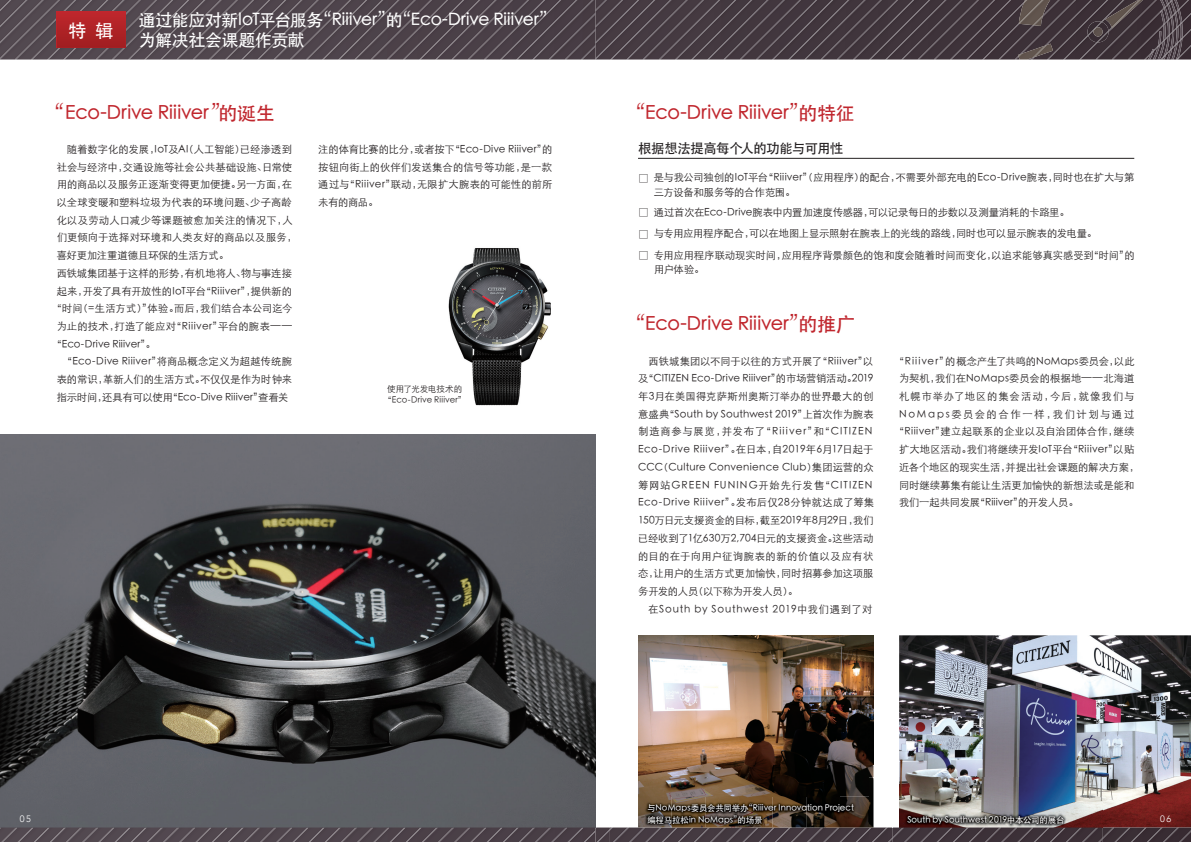
<style>
.page{position:relative;width:1191px;height:842px;background:#fff}
.page>*{position:absolute;margin:0;border:0;box-sizing:border-box;transform-origin:0 0}
.t1{font:500 19.1px "ST Heiti SC";letter-spacing:-.005em;color:#c0262d}
.t2{font:500 18.4px "ST Heiti SC";color:#fff}
.t3{font:500 17px/19.8px "ST Heiti SC";letter-spacing:-.015em;color:#fff}
.t4{font:500 13.5px "ST Heiti SC";letter-spacing:-.04em;color:#231f20}
.t5{font:300 10.3px/17.7px "ST Heiti SC";letter-spacing:.005em;color:#231f20}
.t6{font:300 10.3px "ST Heiti SC";letter-spacing:.025em;color:#231f20}
.t7{font:300 10.3px "ST Heiti SC";letter-spacing:-.015em;color:#231f20}
.t8{font:300 10.3px "ST Heiti SC";letter-spacing:-.02em;color:#231f20}
.t9{font:300 10.3px "ST Heiti SC";letter-spacing:.07em;color:#231f20}
.t10{font:300 10.3px "ST Heiti SC";letter-spacing:.03em;color:#231f20}
.t11{font:300 10.3px "ST Heiti SC";letter-spacing:.09em;color:#231f20}
.t12{font:300 10.3px "ST Heiti SC";letter-spacing:.165em;color:#231f20}
.t13{font:9.6px "UD Shin Go Pro";color:#231f20}
.t14{font:300 9.2px "Avenir";color:#fff}
.t15{font:500 8.5px/11.3px "ST Heiti SC";letter-spacing:.005em;color:#fff}
.t16{font:300 8.5px/11.3px "ST Heiti SC";letter-spacing:.005em;color:#231f20;text-align:center}
.s1{font-family:"UD Shin Go Pro";font-weight:400;font-size:9.6px}
</style>
<div class="page">
<img style="left:899px;top:635px;width:292px;height:192px">
<img style="left:0;top:435px;width:595px;height:392px">
<img style="left:448px;top:248px;width:103px;height:158px">
<img style="left:0;top:827px;width:2px;height:15px">
<img style="left:2px;top:827px;width:581px;height:15px">
<img style="left:1114px;top:827px;width:64px;height:15px">
<svg style="left:1179px;top:830px;width:12px;height:12px"></svg>
<img style="left:0;top:0;width:15px;height:59px">
<img style="left:15px;top:0;width:16px;height:60px">
<img style="left:31px;top:0;width:16px;height:60px">
<img style="left:47px;top:0;width:16px;height:60px">
<img style="left:63px;top:0;width:17px;height:60px">
<img style="left:80px;top:0;width:16px;height:60px">
<img style="left:96px;top:0;width:16px;height:60px">
<img style="left:112px;top:0;width:16px;height:60px">
<img style="left:128px;top:0;width:16px;height:60px">
<img style="left:144px;top:0;width:16px;height:60px">
<img style="left:160px;top:0;width:17px;height:60px">
<img style="left:177px;top:0;width:16px;height:60px">
<img style="left:193px;top:0;width:16px;height:60px">
<img style="left:209px;top:0;width:16px;height:60px">
<img style="left:225px;top:0;width:16px;height:60px">
<img style="left:241px;top:0;width:16px;height:60px">
<img style="left:257px;top:0;width:17px;height:60px">
<img style="left:274px;top:0;width:16px;height:60px">
<img style="left:290px;top:0;width:16px;height:60px">
<img style="left:306px;top:0;width:16px;height:60px">
<img style="left:322px;top:0;width:16px;height:60px">
<img style="left:338px;top:0;width:16px;height:60px">
<img style="left:354px;top:0;width:17px;height:60px">
<img style="left:371px;top:0;width:16px;height:60px">
<img style="left:387px;top:0;width:16px;height:60px">
<img style="left:403px;top:0;width:16px;height:60px">
<img style="left:419px;top:0;width:16px;height:60px">
<img style="left:435px;top:0;width:16px;height:60px">
<img style="left:451px;top:0;width:17px;height:60px">
<img style="left:468px;top:0;width:16px;height:60px">
<img style="left:484px;top:0;width:16px;height:60px">
<img style="left:500px;top:0;width:16px;height:60px">
<img style="left:516px;top:0;width:16px;height:60px">
<img style="left:532px;top:0;width:61px;height:60px">
<img style="left:548px;top:13px;width:47px;height:47px">
<img style="left:565px;top:29px;width:30px;height:31px">
<img style="left:581px;top:45px;width:14px;height:15px">
<img style="left:595px;top:0;width:15px;height:59px">
<img style="left:610px;top:0;width:16px;height:60px">
<img style="left:626px;top:0;width:16px;height:60px">
<img style="left:642px;top:0;width:17px;height:60px">
<img style="left:659px;top:0;width:16px;height:60px">
<img style="left:675px;top:0;width:16px;height:60px">
<img style="left:691px;top:0;width:16px;height:60px">
<img style="left:707px;top:0;width:16px;height:60px">
<img style="left:723px;top:0;width:16px;height:60px">
<img style="left:739px;top:0;width:17px;height:60px">
<img style="left:756px;top:0;width:16px;height:60px">
<img style="left:772px;top:0;width:16px;height:60px">
<img style="left:788px;top:0;width:16px;height:60px">
<img style="left:804px;top:0;width:16px;height:60px">
<img style="left:820px;top:0;width:16px;height:60px">
<img style="left:836px;top:0;width:17px;height:60px">
<img style="left:853px;top:0;width:16px;height:60px">
<img style="left:869px;top:0;width:16px;height:60px">
<img style="left:885px;top:0;width:16px;height:60px">
<img style="left:901px;top:0;width:16px;height:60px">
<img style="left:917px;top:0;width:17px;height:60px">
<img style="left:934px;top:0;width:16px;height:60px">
<img style="left:950px;top:0;width:48px;height:60px">
<img style="left:966px;top:2px;width:32px;height:58px">
<img style="left:982px;top:23px;width:16px;height:37px">
<img style="left:998px;top:0;width:16px;height:60px">
<img style="left:1014px;top:0;width:17px;height:60px">
<img style="left:1031px;top:0;width:16px;height:60px">
<img style="left:1032px;top:45px;width:14px;height:13px">
<img style="left:1047px;top:0;width:16px;height:60px">
<img style="left:1063px;top:0;width:32px;height:60px">
<img style="left:1088px;top:22px;width:5px;height:14px">
<img style="left:1079px;top:42px;width:16px;height:18px">
<svg style="left:1093px;top:19px;width:2px;height:23px"></svg>
<img style="left:1095px;top:0;width:16px;height:60px">
<img style="left:1111px;top:0;width:17px;height:60px">
<img style="left:1128px;top:0;width:61px;height:60px">
<img style="left:1144px;top:13px;width:47px;height:47px">
<img style="left:1182px;top:29px;width:9px;height:31px">
<img style="left:1182px;top:45px;width:9px;height:14px">
<svg style="left:1148px;top:0;width:34px;height:60px;background:#554a51"></svg>
<hr style="left:638px;top:158px;width:496px;height:1px;background:#231f20">
<svg style="left:57px;top:11px;width:69px;height:37px;background:#af2226"></svg>
<img style="left:638px;top:635px;width:235px;height:161px">
<svg style="left:584px;top:827px;width:29px;height:15px"></svg>
<img style="left:613px;top:827px;width:242px;height:15px">
<img style="left:873px;top:765px;width:1px;height:62px">
<img style="left:638px;top:796px;width:231px;height:31px">
<img style="left:899px;top:778px;width:203px;height:49px">
<img style="left:904px;top:827px;width:194px;height:15px">
<svg style="left:1098px;top:827px;width:16px;height:15px"></svg>
<svg style="left:856px;top:827px;width:15px;height:15px"></svg>
<img style="left:872px;top:827px;width:15px;height:15px">
<svg style="left:888px;top:827px;width:16px;height:15px"></svg>
<img style="left:869px;top:778px;width:4px;height:49px">
<h2 class="t2" style="left:68px;top:20px;width:47px">特 辑</h2>
<h3 class="t3" style="left:139px;top:9px;width:419px">通过能应对新IoT平台服务“Riiiver”的“Eco-Drive Riiiver”为解决社会课题作贡献</h3>
<h1 class="t1" style="left:45px;top:102px;width:232px">“Eco-Drive Riiiver”的诞生</h1>
<h1 class="t1" style="left:626px;top:102px;width:230px">“Eco-Drive Riiiver”的特征</h1>
<p class="t5" style="left:57px;top:139px;width:237px">　随着数字化的发展，IoT及AI（人工智能）已经渗透到</p>
<p class="t5" style="left:57px;top:157px;width:237px">社会与经济中，交通设施等社会公共基础设施、日常使</p>
<p class="t5" style="left:57px;top:175px;width:237px">用的商品以及服务正逐渐变得更加便捷。另一方面，在</p>
<p class="t5" style="left:57px;top:192px;width:237px">以全球变暖和塑料垃圾为代表的环境问题、少子高龄</p>
<p class="t5" style="left:57px;top:210px;width:237px">化以及劳动人口减少等课题被愈加关注的情况下，人</p>
<p class="t5" style="left:57px;top:228px;width:242px">们更倾向于选择对环境和人类友好的商品以及服务，</p>
<p class="t5" style="left:57px;top:245px;width:174px">喜好更加注重道德且环保的生活方式。</p>
<p class="t5" style="left:57px;top:263px;width:237px">西铁城集团基于这样的形势，有机地将人、物与事连接</p>
<p class="t5" style="left:57px;top:281px;width:237px">起来，开发了具有开放性的IoT平台“Riiiver”，提供新的</p>
<p class="t5" style="left:52px;top:299px;width:242px">“时间（=生活方式）”体验。而后，我们结合本公司迄今</p>
<p class="t6" style="left:57px;top:317px;width:237px">为止的技术，打造了能应对“Riiiver”平台的腕表——</p>
<p class="t5" style="left:52px;top:334px;width:106px">“Eco-Drive Riiiver”。</p>
<p class="t6" style="left:57px;top:353px;width:237px">　“Eco-Dive Riiiver”将商品概念定义为超越传统腕</p>
<p class="t5" style="left:57px;top:369px;width:237px">表的常识，革新人们的生活方式。不仅仅是作为时钟来</p>
<p class="t5" style="left:57px;top:387px;width:233px">指示时间，还具有可以使用“Eco-Dive Riiiver”查看关</p>
<p class="t5" style="left:318px;top:139px;width:236px;text-align:justify">注的体育比赛的比分，或者按下“Eco-Dive Riiiver”的按钮向街上的伙伴们发送集合的信号等功能，是一款通过与“Riiiver”联动，无限扩大腕表的可能性的前所未有的商品。</p>
<p class="t16" style="left:383px;top:382px;width:85px">使用了光发电技术的“Eco-Drive Riiiver”</p>
<h3 class="t4" style="left:638px;top:141px;width:207px">根据想法提高每个人的功能与可用性</h3>
<p class="t13" style="left:639px;top:170px;width:11px">□</p>
<p class="t5" style="left:653px;top:169px;width:482px;line-height:14.2px">是与我公司独创的IoT平台“Riiiver”（应用程序）的配合，不需要外部充电的Eco-Drive腕表，同时也在扩大与第三方设备和服务等的合作范围。</p>
<p class="t7" style="left:639px;top:203px;width:432px"><span class="s1">□</span> 通过首次在Eco-Drive腕表中内置加速度传感器，可以记录每日的步数以及测量消耗的卡路里。</p>
<p class="t8" style="left:639px;top:225px;width:460px"><span class="s1">□</span> 与专用应用程序配合，可以在地图上显示照射在腕表上的光线的路线，同时也可以显示腕表的发电量。</p>
<p class="t5" style="left:653px;top:247px;width:482px;line-height:14.2px;text-indent:-15px"><span class="s1">□</span> 专用应用程序联动现实时间，应用程序背景颜色的饱和度会随着时间而变化，以追求能够真实感受到“时间”的用户体验。</p>
<h1 class="t1" style="left:626px;top:313px;width:230px">“Eco-Drive Riiiver”的推广</h1>
<p class="t5" style="left:638px;top:351px;width:237px">　西铁城集团以不同于以往的方式开展了“Riiiver”以及“CITIZEN Eco-Drive Riiiver”的市场营销活动。2019年3月在美国得克萨斯州奥斯汀举办的世界最大的创意盛典“South by Southwest 2019”上首次作为腕表制造商参与展览，并发布了“Riiiver”和“CITIZEN Eco-Drive Riiiver”。在日本，自2019年6月17日起于CCC（Culture Convenience Club）集团运营的众筹网站GREEN FUNING开始先行发售“CITIZEN Eco-Drive Riiiver”。发布后仅28分钟就达成了筹集150万日元支援资金的目标，截至2019年8月29日，我们已经收到了1亿630万2,704日元的支援资金。这些活动的目的在于向用户征询腕表的新的价值以及应有状态，让用户的生活方式更加愉快，同时招募参加这项服务开发的人员（以下称为开发人员）。</p>
<p class="t9" style="left:648px;top:600px;width:226px">在South by Southwest 2019中我们遇到了对</p>
<p class="t5" style="left:894px;top:351px;width:242px">“Riiiver”的概念产生了共鸣的NoMaps委员会，以此</p>
<p class="t5" style="left:899px;top:369px;width:237px">为契机，我们在NoMaps委员会的根据地——北海道</p>
<p class="t11" style="left:899px;top:387px;width:237px">札幌市举办了地区的集会活动，今后，就像我们与</p>
<p class="t12" style="left:899px;top:405px;width:237px">NoMaps委员会的合作一样，我们计划与通过</p>
<p class="t10" style="left:894px;top:423px;width:242px">“Riiiver”建立起联系的企业以及自治团体合作，继续</p>
<p class="t5" style="left:899px;top:439px;width:237px">扩大地区活动。我们将继续开发IoT平台“Riiiver”以贴</p>
<p class="t5" style="left:899px;top:457px;width:242px">近各个地区的现实生活，并提出社会课题的解决方案，</p>
<p class="t5" style="left:899px;top:475px;width:237px">同时继续募集有能让生活更加愉快的新想法或是能和</p>
<p class="t5" style="left:899px;top:493px;width:181px">我们一起共同发展“Riiiver”的开发人员。</p>
<p class="t15" style="left:647px;top:802px;width:208px">与NoMaps委员会共同举办“Riiiver Innovation Project编程马拉松in NoMaps”的场景</p>
<p class="t14" style="left:20px;top:813px;width:12px">05</p>
<p class="t14" style="left:1160px;top:813px;width:12px">06</p>
<p class="t15" style="left:907px;top:814px;width:159px">South by Southwest 2019中本公司的展台</p>
</div>
